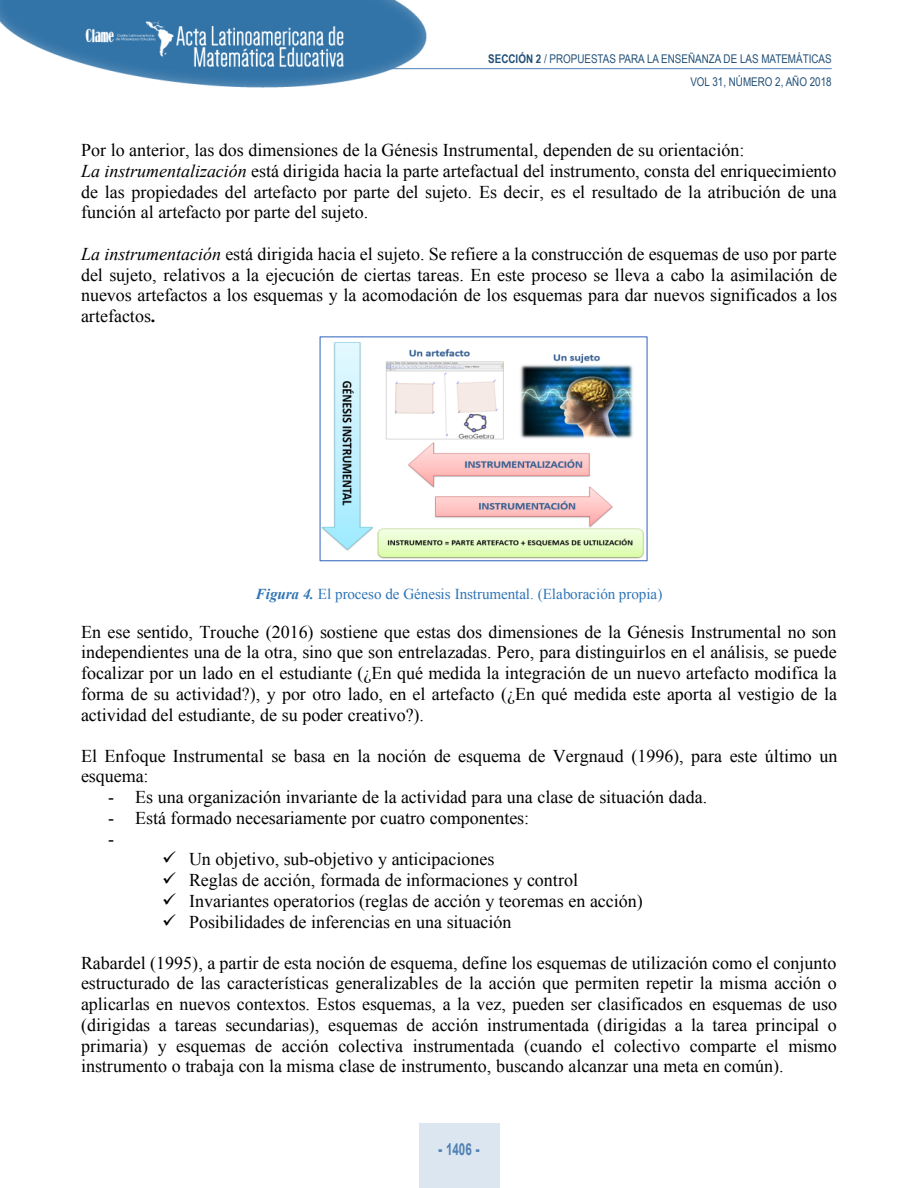
<style>
.page{position:relative;width:918px;height:1188px;background:#fff}
.page>*{position:absolute;margin:0;border:0;box-sizing:border-box;transform-origin:0 0}
.t1{font:18px/20.7px "Times New Roman";color:#000;text-align:justify}
.t2{font:700 16.5px "Arial";color:#4f80b4;scale:.7 1}
.t3{font:15.15px "Times New Roman";color:#2e74b5}
.t4{font:12px/23px "Arial Narrow";color:#214f77;text-align:right}
.s1{font-weight:700}
.s2{font-style:italic}
.s3{font-weight:700;font-style:italic}
.s4{font-weight:900}
</style>
<div class="page">
<img style="left:0;top:0;width:435px;height:88px">
<hr style="left:389px;top:68px;width:443px;height:1px;background:#4f80b4">
<div style="left:419px;top:1123px;width:80px;height:65px;background:#dce6f0"></div>
<img style="left:322px;top:342px;width:322px;height:217px">
<div style="left:320px;top:336px;width:328px;height:225px;border:1px solid #4472c4"></div>
<p class="t4" style="left:488px;top:47px;width:345px"><span class="s1">SECCIÓN 2</span> / PROPUESTAS PARA LA ENSEÑANZA DE LAS MATEMÁTICAS<br>VOL 31, NÚMERO 2, AÑO 2018</p>
<p class="t1" style="left:81px;top:140px;width:757px;text-align:left">Por lo anterior, las dos dimensiones de la Génesis Instrumental, dependen de su orientación:<br><span class="s2">La instrumentalización</span> está dirigida hacia la parte artefactual del instrumento, consta del enriquecimiento de las propiedades del artefacto por parte del sujeto. Es decir, es el resultado de la atribución de una función al artefacto por parte del sujeto.</p>
<p class="t1" style="left:81px;top:243px;width:758px"><span class="s2">La instrumentación</span> está dirigida hacia el sujeto. Se refiere a la construcción de esquemas de uso por parte del sujeto, relativos a la ejecución de ciertas tareas. En este proceso se lleva a cabo la asimilación de nuevos artefactos a los esquemas y la acomodación de los esquemas para dar nuevos significados a los artefactos<span class="s1">.</span></p>
<p class="t3" style="left:256px;top:585px;width:408px"><span class="s3">Figura 4.</span> El proceso de Génesis Instrumental. (Elaboración propia)</p>
<p class="t1" style="left:81px;top:621px;width:758px">En ese sentido, Trouche (2016) sostiene que estas dos dimensiones de la Génesis Instrumental no son independientes una de la otra, sino que son entrelazadas. Pero, para distinguirlos en el análisis, se puede focalizar por un lado en el estudiante (¿En qué medida la integración de un nuevo artefacto modifica la forma de su actividad?), y por otro lado, en el artefacto (¿En qué medida este aporta al vestigio de la actividad del estudiante, de su poder creativo?).</p>
<p class="t1" style="left:81px;top:746px;width:758px">El Enfoque Instrumental se basa en la noción de esquema de Vergnaud (1996), para este último un esquema:</p>
<p class="t1" style="left:108px;top:787px;width:601px">- Es una organización invariante de la actividad para una clase de situación dada.</p>
<p class="t1" style="left:108px;top:807px;width:423px">- Está formado necesariamente por cuatro componentes:</p>
<p class="t1" style="left:108px;top:828px;width:7px">-</p>
<p class="t1" style="left:189px;top:849px;width:307px">Un objetivo, sub-objetivo y anticipaciones</p>
<p class="t1" style="left:189px;top:870px;width:391px">Reglas de acción, formada de informaciones y control</p>
<p class="t1" style="left:189px;top:890px;width:455px">Invariantes operatorios (reglas de acción y teoremas en acción)</p>
<p class="t1" style="left:189px;top:911px;width:324px">Posibilidades de inferencias en una situación</p>
<p class="t1" style="left:81px;top:953px;width:758px">Rabardel (1995), a partir de esta noción de esquema, define los esquemas de utilización como el conjunto estructurado de las características generalizables de la acción que permiten repetir la misma acción o aplicarlas en nuevos contextos. Estos esquemas, a la vez, pueden ser clasificados en esquemas de uso (dirigidas a tareas secundarias), esquemas de acción instrumentada (dirigidas a la tarea principal o primaria) y esquemas de acción colectiva instrumentada (cuando el colectivo comparte el mismo instrumento o trabaja con la misma clase de instrumento, buscando alcanzar una meta en común).</p>
<p class="t2" style="left:438px;top:1140px;width:60px"><span class="s4">-</span> 1406 <span class="s4">-</span></p>
</div>
